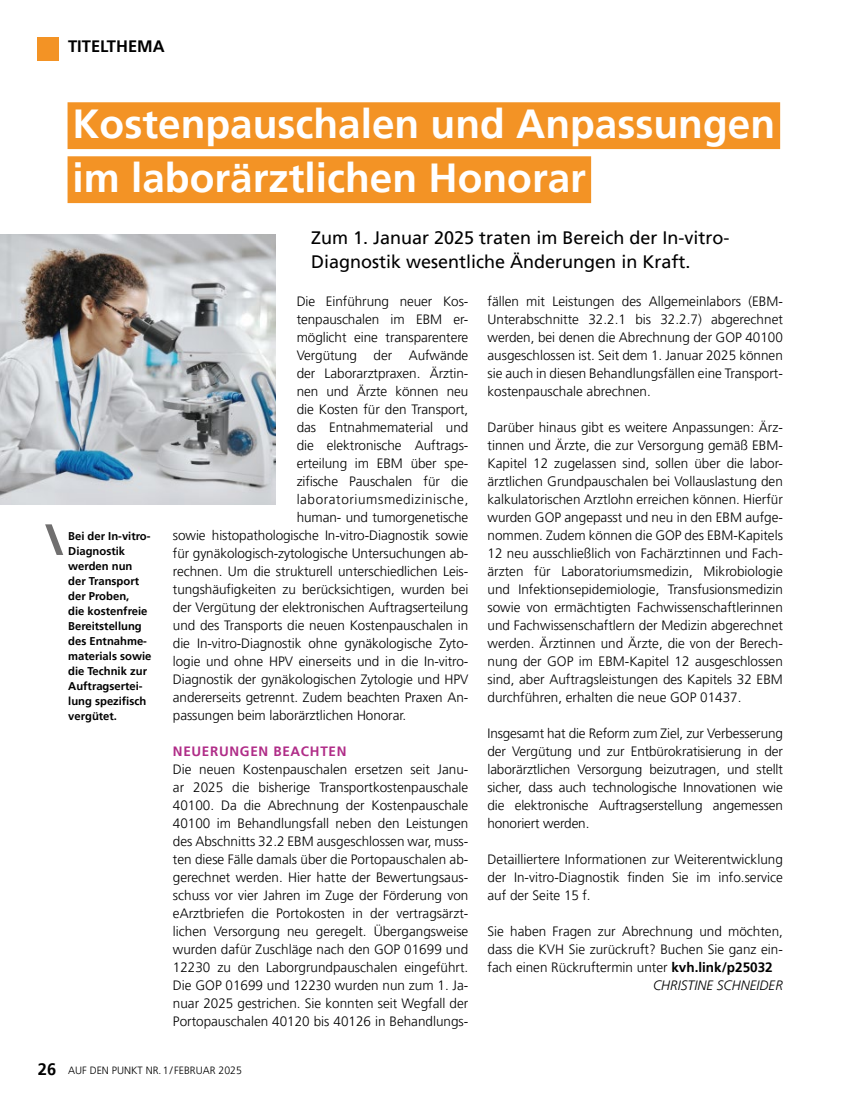
<style>
.page{position:relative;width:851px;height:1106px;background:#fff}
.page>*{position:absolute;margin:0;border:0;box-sizing:border-box;transform-origin:0 0}
.t1{font:700 40.5px/54px "Frutiger LT Pro";color:#fff}
.t2{font:18px/24px "Frutiger LT Pro";color:#000}
.t3{font:700 16.5px "Frutiger LT Pro";color:#000}
.t4{font:300 13.5px/18px "Frutiger LT Pro";letter-spacing:-.005em;color:#000;text-align:justify}
.t5{font:300 13.5px "Frutiger LT Pro";letter-spacing:.045em;color:#000}
.t6{font:700 13.5px "Frutiger LT Pro";letter-spacing:.05em;color:#b02d88}
.t7{font:italic 300 13.5px "Frutiger LT Pro";color:#000}
.t8{font:700 11.25px/15px "Frutiger LT Pro";color:#000}
.t9{font:300 10.5px "Frutiger LT Pro";color:#000}
.s1{font-weight:700}
.s2{font-weight:700;font-size:16.5px}
</style>
<div class="page">
<div style="left:68px;top:102px;width:712px;height:47px;background:#f39325"></div>
<div style="left:68px;top:156px;width:523px;height:47px;background:#f39325"></div>
<img style="left:0;top:234px;width:275px;height:270px">
<svg style="left:45px;top:524px;width:18px;height:31px"></svg>
<div style="left:37px;top:37px;width:21px;height:24px;background:#f39325"></div>
<p class="t3" style="left:68px;top:36px;width:98px">TITELTHEMA</p>
<h1 class="t1" style="left:73px;top:97px;width:703px">Kostenpauschalen und Anpassungen im laborärztlichen Honorar</h1>
<p class="t8" style="left:68px;top:528px;width:85px">Bei der In-vitro-<br>Diagnostik werden nun der Transport der Proben,<br>die kostenfreie<br>Bereitstellung des Entnahme&shy;materials sowie die Technik zur<br>Auftragsertei&shy;lung spezifisch vergütet.</p>
<h2 class="t2" style="left:311px;top:226px;width:418px">Zum 1. Januar 2025 traten im Bereich der In-vitro-<br>Diagnostik wesentliche Änderungen in Kraft.</h2>
<p class="t4" style="left:297px;top:292px;width:173px">Die Einführung neuer Kos-</p>
<p class="t4" style="left:297px;top:310px;width:173px">tenpauschalen im EBM er-</p>
<p class="t4" style="left:297px;top:328px;width:173px">möglicht eine transparentere</p>
<p class="t4" style="left:297px;top:346px;width:173px">Vergütung der Aufwände</p>
<p class="t4" style="left:297px;top:364px;width:173px">der Laborarztpraxen. Ärztin-</p>
<p class="t4" style="left:297px;top:382px;width:173px">nen und Ärzte können neu</p>
<p class="t4" style="left:297px;top:400px;width:173px">die Kosten für den Transport,</p>
<p class="t4" style="left:297px;top:418px;width:173px">das Entnahmematerial und</p>
<p class="t4" style="left:297px;top:436px;width:173px">die elektronische Auftrags-</p>
<p class="t4" style="left:297px;top:454px;width:173px">erteilung im EBM über spe-</p>
<p class="t4" style="left:297px;top:472px;width:173px">zifische Pauschalen für die</p>
<p class="t5" style="left:297px;top:491px;width:173px">laboratoriumsmedizinische,</p>
<p class="t4" style="left:297px;top:508px;width:173px">human- und tumorgenetische</p>
<p class="t4" style="left:173px;top:526px;width:297px">sowie histopathologische In-vitro-Diagnostik sowie</p>
<p class="t4" style="left:173px;top:544px;width:297px">für gynäkologisch-zytologische Untersuchungen ab-</p>
<p class="t4" style="left:173px;top:562px;width:297px">rechnen. Um die strukturell unterschiedlichen Leis-</p>
<p class="t4" style="left:173px;top:580px;width:297px">tungshäufigkeiten zu berücksichtigen, wurden bei</p>
<p class="t4" style="left:173px;top:598px;width:297px">der Vergütung der elektronischen Auftragserteilung</p>
<p class="t4" style="left:173px;top:616px;width:297px">und des Transports die neuen Kostenpauschalen in</p>
<p class="t4" style="left:173px;top:634px;width:297px">die In-vitro-Diagnostik ohne gynäkologische Zyto-</p>
<p class="t4" style="left:173px;top:652px;width:297px">logie und ohne HPV einerseits und in die In-vitro-</p>
<p class="t4" style="left:173px;top:670px;width:297px">Diagnostik der gynäkologischen Zytologie und HPV</p>
<p class="t4" style="left:173px;top:688px;width:297px">andererseits getrennt. Zudem beachten Praxen An-</p>
<p class="t4" style="left:173px;top:706px;width:235px">passungen beim laborärztlichen Honorar.</p>
<p class="t6" style="left:173px;top:743px;width:175px">NEUERUNGEN BEACHTEN</p>
<p class="t4" style="left:173px;top:760px;width:297px">Die neuen Kostenpauschalen ersetzen seit Janu&shy;ar 2025 die bisherige Transportkostenpauschale 40100. Da die Abrechnung der Kostenpauschale 40100 im Behandlungsfall neben den Leistungen des Abschnitts 32.2 EBM ausgeschlossen war, muss&shy;ten diese Fälle damals über die Portopauschalen ab&shy;gerechnet werden. Hier hatte der Bewertungsaus&shy;schuss vor vier Jahren im Zuge der Förderung von eArztbriefen die Portokosten in der vertragsärzt&shy;lichen Versorgung neu geregelt. Übergangsweise wurden dafür Zuschläge nach den GOP 01699 und 12230 zu den Laborgrundpauschalen eingeführt.<br>Die GOP 01699 und 12230 wurden nun zum 1. Ja&shy;nuar 2025 gestrichen. Sie konnten seit Wegfall der Portopauschalen 40120 bis 40126 in Behandlungs-</p>
<p class="t4" style="left:487px;top:292px;width:297px">fällen mit Leistungen des Allgemeinlabors (EBM-Unterabschnitte 32.2.1 bis 32.2.7) abgerechnet werden, bei denen die Abrechnung der GOP 40100 ausgeschlossen ist. Seit dem 1. Januar 2025 können sie auch in diesen Behandlungsfällen eine Transport&shy;kostenpauschale abrechnen.</p>
<p class="t4" style="left:487px;top:418px;width:297px">Darüber hinaus gibt es weitere Anpassungen: Ärz&shy;tinnen und Ärzte, die zur Versorgung gemäß EBM-Kapitel 12 zugelassen sind, sollen über die labor&shy;ärztlichen Grundpauschalen bei Vollauslastung den kalkulatorischen Arztlohn erreichen können. Hierfür wurden GOP angepasst und neu in den EBM aufge&shy;nommen. Zudem können die GOP des EBM-Kapitels 12 neu ausschließlich von Fachärztinnen und Fach&shy;ärzten für Laboratoriumsmedizin, Mikrobiologie und Infektionsepidemiologie, Transfusionsmedizin sowie von ermächtigten Fachwissenschaftlerinnen und Fachwissenschaftlern der Medizin abgerechnet werden. Ärztinnen und Ärzte, die von der Berech&shy;nung der GOP im EBM-Kapitel 12 ausgeschlossen sind, aber Auftragsleistungen des Kapitels 32 EBM durchführen, erhalten die neue GOP 01437.</p>
<p class="t4" style="left:487px;top:724px;width:297px">Insgesamt hat die Reform zum Ziel, zur Verbesserung der Vergütung und zur Entbürokratisierung in der laborärztlichen Versorgung beizutragen, und stellt sicher, dass auch technologische Innovationen wie die elektronische Auftragserstellung angemessen honoriert werden.</p>
<p class="t4" style="left:487px;top:850px;width:297px">Detailliertere Informationen zur Weiterentwicklung der In-vitro-Diagnostik finden Sie im info.service auf der Seite 15 f.</p>
<p class="t4" style="left:487px;top:922px;width:297px">Sie haben Fragen zur Abrechnung und möchten,</p>
<p class="t4" style="left:487px;top:940px;width:297px">dass die KVH Sie zurückruft? Buchen Sie ganz ein-</p>
<p class="t4" style="left:487px;top:958px;width:287px">fach einen Rückruftermin unter <span class="s1">kvh.link/p25032</span></p>
<p class="t7" style="left:653px;top:977px;width:131px">CHRISTINE SCHNEIDER</p>
<p class="t9" style="left:38px;top:1064px;width:205px"><span class="s2">26</span> AUF DEN PUNKT NR.1/ FEBRUAR 2025</p>
</div>
